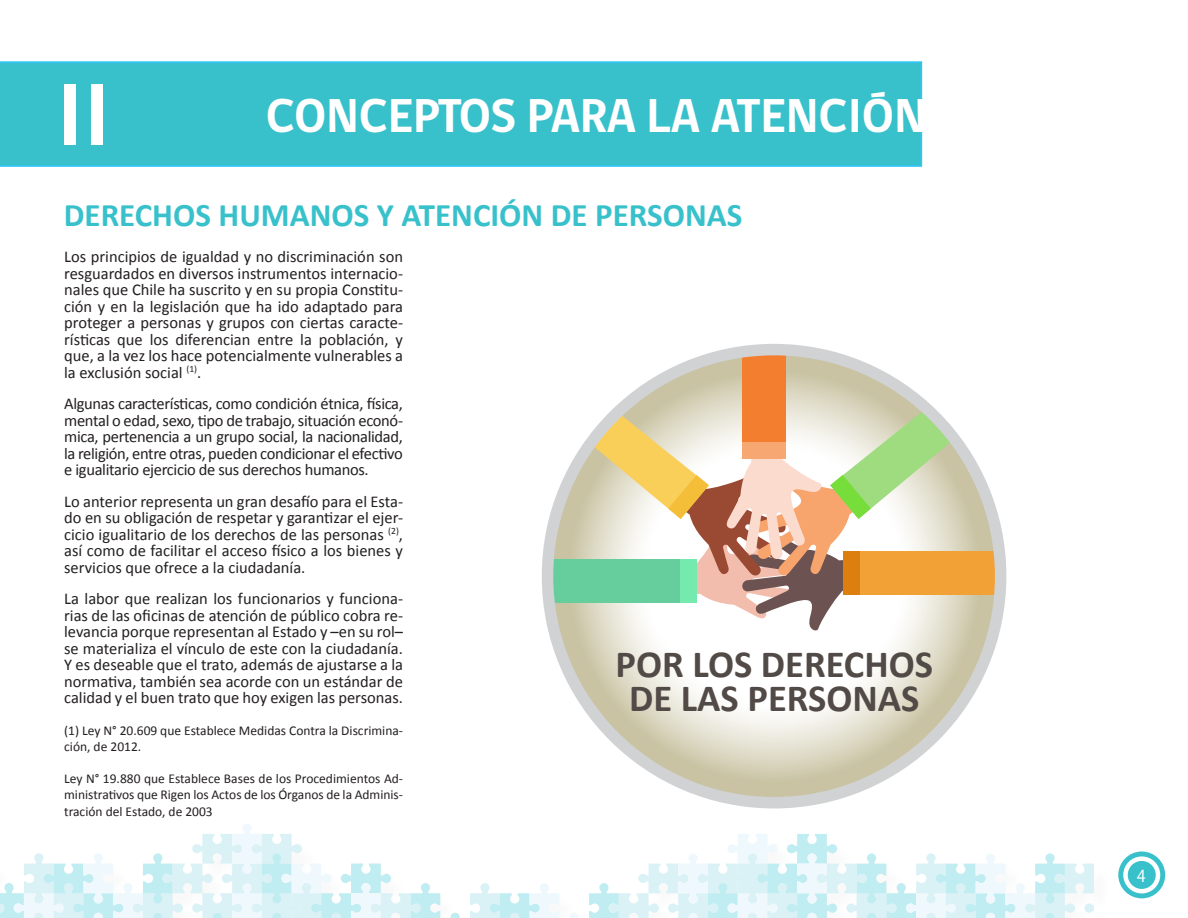
<style>
.page{position:relative;width:1188px;height:918px;background:#fff}
.page>*{position:absolute;margin:0;border:0;box-sizing:border-box;transform-origin:0 0}
.Heading_1{font:700 90px "gob CL";color:#fff}
.Heading_1-2{font:700 48.75px "gob CL";color:#fff}
.t1{font:700 38.55px "Calibri";color:#524a47}
.t2{font:700 33px "Calibri";color:#39c1cb}
.t3{font:18px "gob CL";color:#fff}
.t4{font:16.5px/16.5px "Calibri";color:#231f20;text-align:justify}
.t5{font:13.5px/16.5px "Calibri";color:#231f20}
</style>
<div class="page">
<svg style="left:1116px;top:849px;width:51px;height:52px"></svg>
<div style="left:1114px;top:847px;width:56px;height:56px;border:4px solid #fff;border-radius:50%"></div>
<svg style="left:1126px;top:859px;width:32px;height:32px"></svg>
<div style="left:1123px;top:856px;width:37px;height:37px;border:4px solid #fff;border-radius:50%"></div>
<svg style="left:0;top:824px;width:1093px;height:94px"></svg>
<div style="left:0;top:62px;width:922px;height:105px;background:#39c1cb"></div>
<svg style="left:548px;top:350px;width:453px;height:453px"></svg>
<svg style="left:548px;top:350px;width:453px;height:281px"></svg>
<div style="left:742px;top:350px;width:44px;height:108px;background:#f47e2f"></div>
<div style="left:742px;top:442px;width:44px;height:16px;background:#f7a872"></div>
<div style="left:542px;top:344px;width:464px;height:464px;border:11px solid #d1d2d3;border-radius:50%"></div>
<p class="Heading_1" style="left:57px;top:53px;width:54px">II</p>
<p class="Heading_1-2" style="left:266px;top:83px;width:662px">CONCEPTOS PARA LA ATENCIÓN</p>
<p class="t2" style="left:64px;top:194px;width:680px">DERECHOS HUMANOS Y ATENCIÓN DE PERSONAS</p>
<p class="t4" style="left:64px;top:249px;width:340px">Los principios de igualdad y no discriminación son resguardados en diversos instrumentos internacio&shy;nales que Chile ha suscrito y en su propia Constitu&shy;ción y en la legislación que ha ido adaptado para proteger a personas y grupos con ciertas caracte&shy;rísticas que los diferencian entre la población, y que, a la vez los hace potencialmente vulnerables a la exclusión social <sup>(1)</sup>.</p>
<p class="t4" style="left:64px;top:396px;width:340px">Algunas características, como condición étnica, física, mental o edad, sexo, tipo de trabajo, situación econó&shy;mica, pertenencia a un grupo social, la nacionalidad, la religión, entre otras, pueden condicionar el efectivo e igualitario ejercicio de sus derechos humanos.</p>
<p class="t4" style="left:64px;top:493px;width:340px">Lo anterior representa un gran desafío para el Esta&shy;do en su obligación de respetar y garantizar el ejer&shy;cicio igualitario de los derechos de las personas <sup>(2)</sup>, así como de facilitar el acceso físico a los bienes y servicios que ofrece a la ciudadanía.</p>
<p class="t4" style="left:64px;top:591px;width:340px">La labor que realizan los funcionarios y funciona&shy;rias de las oficinas de atención de público cobra re&shy;levancia porque representan al Estado y –en su rol– se materializa el vínculo de este con la ciudadanía.<br>Y es deseable que el trato, además de ajustarse a la normativa, también sea acorde con un estándar de calidad y el buen trato que hoy exigen las personas.</p>
<p class="t5" style="left:64px;top:722px;width:340px">(1) Ley N° 20.609 que Establece Medidas Contra la Discrimina&shy;ción, de 2012.</p>
<p class="t5" style="left:64px;top:770px;width:340px;text-align:justify">Ley N° 19.880 que Establece Bases de los Procedimientos Ad&shy;ministrativos que Rigen los Actos de los Órganos de la Adminis&shy;tración del Estado, de 2003</p>
<p class="t1" style="left:616px;top:639px;width:319px">POR LOS DERECHOS</p>
<p class="t1" style="left:629px;top:673px;width:292px">DE LAS PERSONAS</p>
<p class="t3" style="left:1136px;top:863px;width:11px">4</p>
</div>
